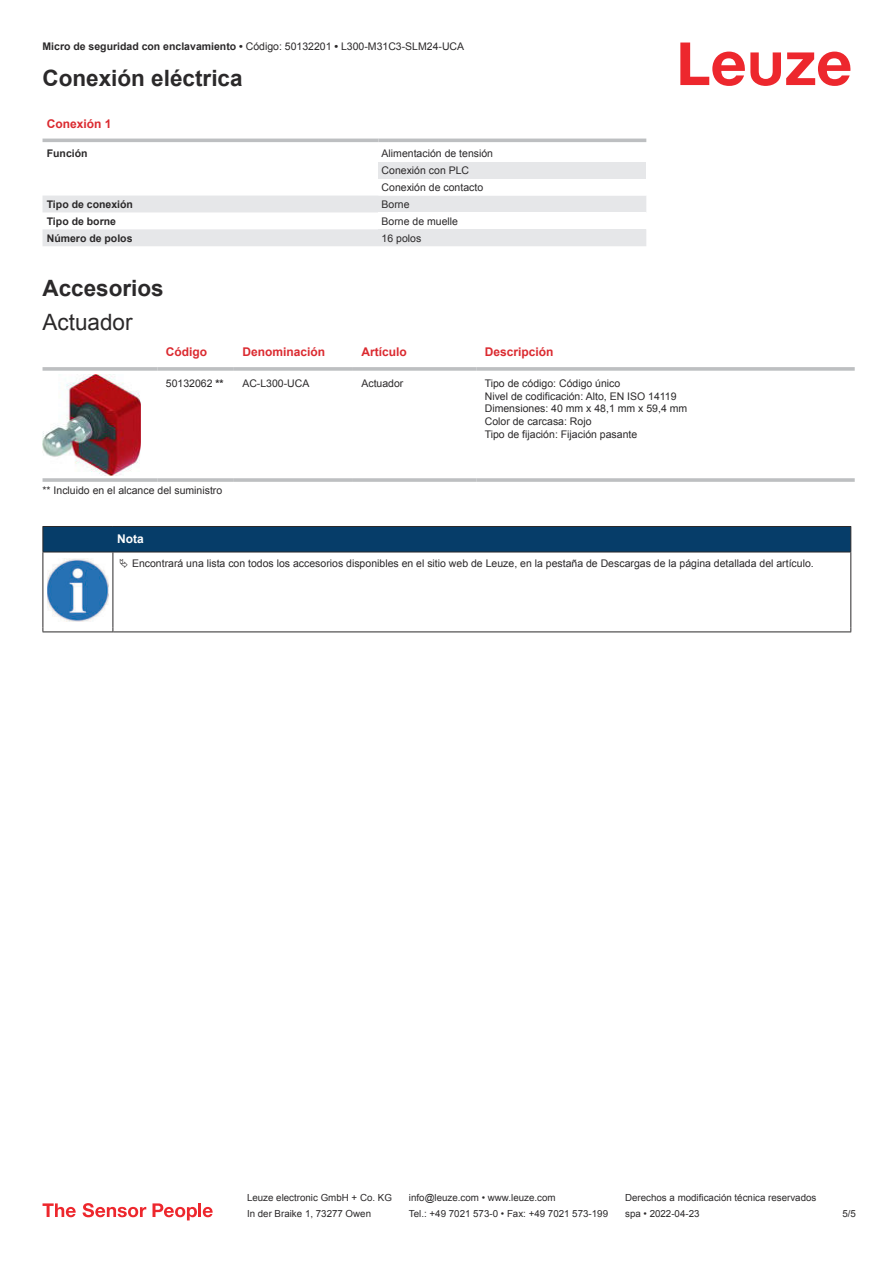
<style>
.page{position:relative;width:893px;height:1263px;background:#fff}
.page>*{position:absolute;margin:0;border:0;box-sizing:border-box;transform-origin:0 0}
.t1{font:700 22.5px "Arial";color:#2b292a}
.t2{font:22.5px "Arial";color:#2b292a}
.t3{font:700 12px "Arial";color:#db2a30}
.t4{font:700 12px "Arial";color:#fff}
.t5{font:10.5px/12.6px "Arial";color:#2b292a}
.t6{font:700 10.5px "Arial";color:#2b292a}
.t7{font:9.75px "Arial";color:#2b292a}
.s1{font-weight:700}
</style>
<div class="page">
<svg style="left:680px;top:43px;width:170px;height:43px"></svg>
<svg style="left:43px;top:138px;width:603px;height:1px"></svg>
<hr style="left:43px;top:139px;width:335px;height:3px;background:#bdbfc1">
<hr style="left:378px;top:139px;width:268px;height:3px;background:#bdbfc1">
<svg style="left:43px;top:195px;width:335px;height:51px"></svg>
<div style="left:378px;top:162px;width:268px;height:17px;background:#e6e7e9"></div>
<div style="left:378px;top:196px;width:268px;height:16px;background:#e6e7e9"></div>
<div style="left:378px;top:229px;width:268px;height:17px;background:#e6e7e9"></div>
<svg style="left:43px;top:367px;width:114px;height:4px"></svg>
<hr style="left:157px;top:367px;width:77px;height:4px;background:#c5c6c8">
<svg style="left:234px;top:367px;width:119px;height:4px"></svg>
<svg style="left:353px;top:367px;width:123px;height:4px"></svg>
<hr style="left:476px;top:367px;width:379px;height:4px;background:#c5c6c8">
<hr style="left:43px;top:478px;width:114px;height:4px;background:#bdbfc1">
<hr style="left:157px;top:478px;width:77px;height:4px;background:#c8cacb">
<hr style="left:234px;top:478px;width:119px;height:4px;background:#c3c5c6">
<hr style="left:353px;top:478px;width:123px;height:4px;background:#bdbfc1">
<hr style="left:476px;top:478px;width:379px;height:4px;background:#c8cacb">
<img style="left:43px;top:375px;width:97px;height:101px">
<hr style="left:43px;top:552px;width:70px;height:1px;background:#2b292a">
<svg style="left:43px;top:526px;width:808px;height:26px;background:#083b65"></svg>
<hr style="left:113px;top:552px;width:738px;height:1px;background:#2b292a">
<hr style="left:43px;top:552px;width:1px;height:75px;background:#2b292a">
<hr style="left:113px;top:552px;width:1px;height:75px;background:#2b292a">
<hr style="left:850px;top:552px;width:1px;height:75px;background:#2b292a">
<hr style="left:43px;top:631px;width:70px;height:1px;background:#2b292a">
<hr style="left:113px;top:631px;width:738px;height:1px;background:#2b292a">
<img style="left:47px;top:558px;width:61px;height:63px">
<svg style="left:43px;top:1203px;width:33px;height:14px"></svg>
<svg style="left:83px;top:1203px;width:63px;height:14px"></svg>
<svg style="left:153px;top:1203px;width:44px;height:17px"></svg>
<hr style="left:198px;top:1203px;width:3px;height:14px;background:#ed272d">
<svg style="left:203px;top:1207px;width:10px;height:10px"></svg>
<p class="t5" style="left:43px;top:41px;width:423px"><span class="s1">Micro de seguridad con enclavamiento •</span> Código: 50132201 <span class="s1">•</span> L300-M31C3-SLM24-UCA</p>
<h1 class="t1" style="left:43px;top:70px;width:202px">Conexión eléctrica</h1>
<p class="t3" style="left:47px;top:119px;width:66px">Conexión 1</p>
<p class="t6" style="left:47px;top:149px;width:42px">Función</p>
<p class="t5" style="left:382px;top:146px;width:113px;line-height:17px">Alimentación de tensión<br>Conexión con PLC<br>Conexión de contacto</p>
<p class="t6" style="left:47px;top:200px;width:88px">Tipo de conexión</p>
<p class="t5" style="left:382px;top:199px;width:30px">Borne</p>
<p class="t6" style="left:47px;top:217px;width:71px">Tipo de borne</p>
<p class="t5" style="left:382px;top:216px;width:78px">Borne de muelle</p>
<p class="t6" style="left:47px;top:234px;width:87px">Número de polos</p>
<p class="t5" style="left:382px;top:233px;width:41px">16 polos</p>
<h1 class="t1" style="left:43px;top:280px;width:123px">Accesorios</h1>
<h1 class="t2" style="left:43px;top:314px;width:92px">Actuador</h1>
<p class="t3" style="left:166px;top:347px;width:43px">Código</p>
<p class="t3" style="left:242px;top:347px;width:84px">Denominación</p>
<p class="t3" style="left:361px;top:347px;width:47px">Artículo</p>
<p class="t3" style="left:485px;top:347px;width:70px">Descripción</p>
<p class="t5" style="left:166px;top:378px;width:59px">50132062 <span class="s1">**</span></p>
<p class="t5" style="left:242px;top:378px;width:69px">AC-L300-UCA</p>
<p class="t5" style="left:361px;top:378px;width:44px">Actuador</p>
<p class="t5" style="left:485px;top:378px;width:204px">Tipo de código: Código único<br>Nivel de codificación: Alto, EN ISO 14119<br>Dimensiones: 40 mm x 48,1 mm x 59,4 mm<br>Color de carcasa: Rojo<br>Tipo de fijación: Fijación pasante</p>
<p class="t5" style="left:43px;top:485px;width:181px">** Incluido en el alcance del suministro</p>
<p class="t4" style="left:117px;top:535px;width:28px">Nota</p>
<p class="t5" style="left:132px;top:558px;width:683px">Encontrará una lista con todos los accesorios disponibles en el sitio web de Leuze, en la pestaña de Descargas de la página detallada del artículo.</p>
<p class="t7" style="left:247px;top:1194px;width:146px">Leuze electronic GmbH + Co. KG</p>
<p class="t7" style="left:409px;top:1194px;width:148px">info@leuze.com • www.leuze.com</p>
<p class="t7" style="left:625px;top:1194px;width:193px">Derechos a modificación técnica reservados</p>
<p class="t7" style="left:247px;top:1210px;width:126px">In der Braike 1, 73277 Owen</p>
<p class="t7" style="left:409px;top:1210px;width:201px">Tel.: +49 7021 573-0 • Fax: +49 7021 573-199</p>
<p class="t7" style="left:625px;top:1210px;width:76px">spa • 2022-04-23</p>
<p class="t7" style="left:842px;top:1210px;width:15px">5 /5</p>
</div>
